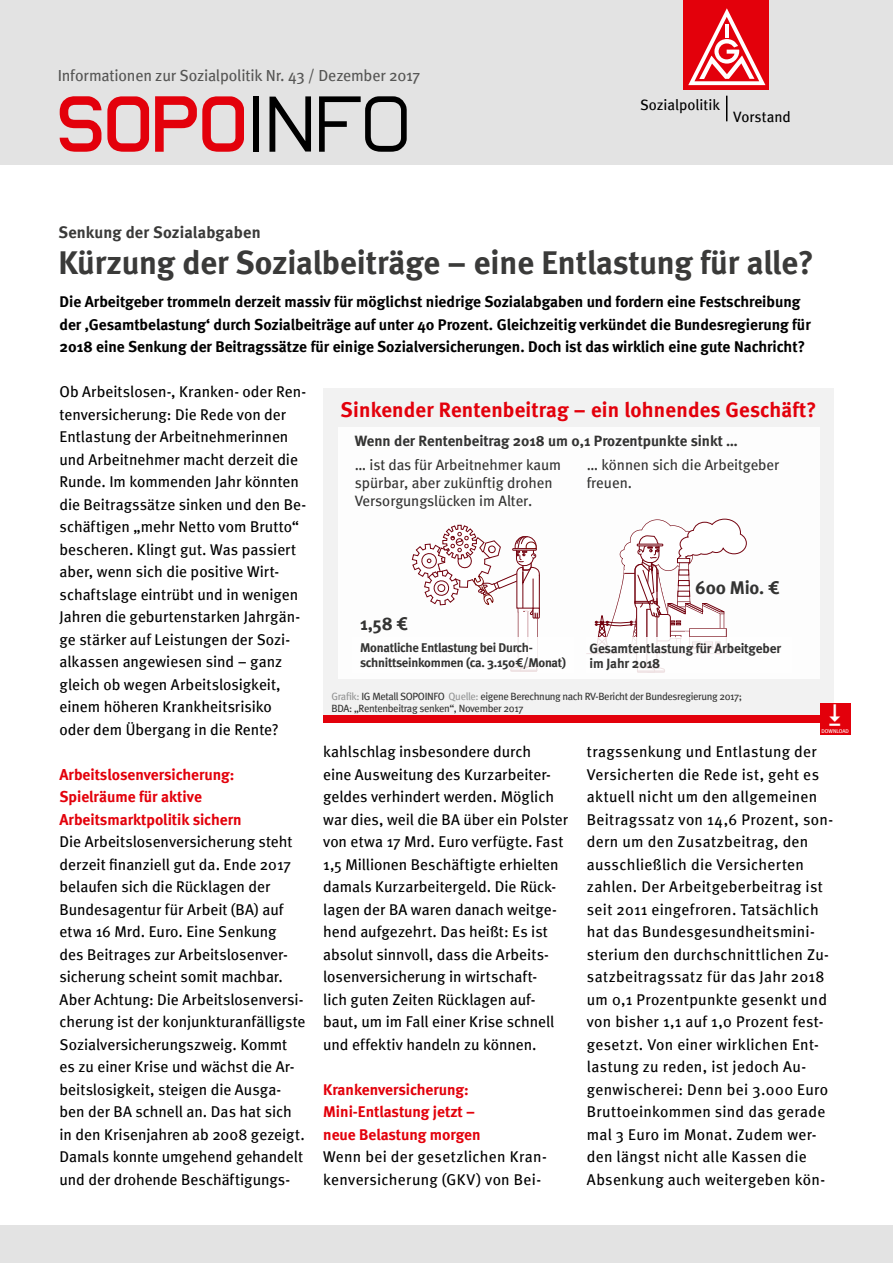
<style>
.page{position:relative;width:893px;height:1263px;background:#fff}
.page>*{position:absolute;margin:0;border:0;box-sizing:border-box;transform-origin:0 0}
.t1{font:79.5px "Lastwaerkbold";color:#e3000b}
.t2{font:700 33px "Meta";color:#3a3a39}
.t3{font:700 21px "Meta";letter-spacing:.01em;color:#e3000b}
.t4{font:700 18.45px "Meta";letter-spacing:-.01em;color:#343433}
.t5{font:700 16.5px "Meta";letter-spacing:.005em;color:#3a3a39}
.t6{font:16.05px "Meta";letter-spacing:-.01em;color:#565655}
.t7{font:15.6px/22.5px "Meta";letter-spacing:.005em;color:#000}
.t8{font:700 15.6px/22.5px "Meta";color:#000}
.t9{font:700 15.6px/22.5px "Meta";color:#e3000b}
.t10{font:15px/18px "Meta";color:#343433}
.t11{font:700 15px "Meta";color:#343433}
.t12{font:15px "Meta";letter-spacing:-.005em;color:#000}
.t13{font:700 13.5px/15px "Meta";letter-spacing:-.01em;color:#343433}
.t14{font:700 12.75px/15px "Meta";letter-spacing:-.02em;color:#343433}
.t15{font:10.5px/12.6px "Meta";letter-spacing:-.03em;color:#343433}
.t16{font:5.55px "Meta";color:#fff}
.s1{font-family:"Lastwaerkregular";color:#000}
.s2{color:#939494}
</style>
<div class="page">
<div style="left:323px;top:388px;width:510px;height:327px;background:#f2f2f2"></div>
<div style="left:338px;top:427px;width:482px;height:252px;background:#fff"></div>
<div style="left:0;top:0;width:893px;height:165px;background:#e3e3e3"></div>
<div style="left:0;top:1226px;width:893px;height:37px;background:#e3e3e3"></div>
<div style="left:684px;top:0;width:85px;height:89px;background:#e3000b"></div>
<svg style="left:688px;top:8px;width:77px;height:77px"></svg>
<svg style="left:726px;top:96px;width:1px;height:25px"></svg>
<div style="left:323px;top:715px;width:510px;height:7px;background:#e3000b"></div>
<div style="left:820px;top:703px;width:30px;height:32px;background:#e3000b"></div>
<svg style="left:412px;top:525px;width:128px;height:112px"></svg>
<svg style="left:594px;top:518px;width:153px;height:119px"></svg>
<div style="left:637px;top:544px;width:26px;height:2px;border:1px solid #740410"></div>
<p class="t6" style="left:58px;top:66px;width:364px">Informationen zur Sozialpolitik Nr. 43 / Dezember 2017</p>
<h1 class="t1" style="left:56px;top:73px;width:356px">SOPO<span class="s1">INFO</span></h1>
<p class="t12" style="left:640px;top:96px;width:81px">Sozialpolitik</p>
<p class="t12" style="left:733px;top:108px;width:59px">Vorstand</p>
<p class="t5" style="left:58px;top:223px;width:204px">Senkung der Sozialabgaben</p>
<h2 class="t2" style="left:58px;top:243px;width:757px">Kürzung der Sozialbeiträge – eine Entlastung für alle?</h2>
<p class="t8" style="left:60px;top:290px;width:753px">Die Arbeitgeber trommeln derzeit massiv für möglichst niedrige Sozialabgaben und fordern eine Festschreibung der ‚Gesamtbelastung‘ durch Sozialbeiträge auf unter 40 Prozent. Gleichzeitig verkündet die Bundesregierung für<br>2018 eine Senkung der Beitragssätze für einige Sozialversicherungen. Doch ist das wirklich eine gute Nachricht?</p>
<p class="t7" style="left:60px;top:380px;width:248px">Ob Arbeitslosen-, Kranken- oder Ren&shy;tenversicherung: Die Rede von der Entlastung der Arbeitnehmerinnen und Arbeitnehmer macht derzeit die Runde. Im kommenden Jahr könnten die Beitragssätze sinken und den Be&shy;schäftigen „mehr Netto vom Brutto“ bescheren. Klingt gut. Was passiert aber, wenn sich die positive Wirt&shy;schaftslage eintrübt und in wenigen Jahren die geburtenstarken Jahrgän&shy;ge stärker auf Leistungen der Sozi&shy;alkassen angewiesen sind – ganz gleich ob wegen Arbeitslosigkeit, einem höheren Krankheitsrisiko<br>oder dem Übergang in die Rente?</p>
<p class="t9" style="left:60px;top:763px;width:184px">Arbeitslosenversicherung:<br>Spielräume für aktive<br>Arbeitsmarktpolitik sichern</p>
<p class="t7" style="left:60px;top:830px;width:247px">Die Arbeitslosenversicherung steht derzeit finanziell gut da. Ende 2017 belaufen sich die Rücklagen der Bundesagentur für Arbeit (BA) auf etwa 16 Mrd. Euro. Eine Senkung<br>des Beitrages zur Arbeitslosenver&shy;sicherung scheint somit machbar.<br>Aber Achtung: Die Arbeitslosenversi&shy;cherung ist der konjunkturanfälligste Sozialversicherungszweig. Kommt es zu einer Krise und wächst die Ar&shy;beitslosigkeit, steigen die Ausga&shy;ben der BA schnell an. Das hat sich in den Krisenjahren ab 2008 gezeigt.<br>Damals konnte umgehend gehandelt und der drohende Beschäftigungs-</p>
<h3 class="t3" style="left:341px;top:397px;width:477px">Sinkender Rentenbeitrag – ein lohnendes Geschäft?</h3>
<p class="t11" style="left:355px;top:432px;width:384px">Wenn der Rentenbeitrag 2018 um 0,1 Prozentpunkte sinkt …</p>
<p class="t10" style="left:355px;top:456px;width:208px">… ist das für Arbeitnehmer kaum spürbar, aber zukünftig drohen<br>Versorgungslücken im Alter.</p>
<p class="t10" style="left:587px;top:456px;width:194px">… können sich die Arbeitgeber freuen.</p>
<p class="t4" style="left:360px;top:612px;width:50px">1,58 €</p>
<p class="t14" style="left:360px;top:640px;width:207px">Monatliche Entlastung bei Durch&shy;schnittseinkommen (ca. 3.150€/Monat)</p>
<p class="t4" style="left:695px;top:576px;width:86px">600 Mio. €</p>
<p class="t13" style="left:589px;top:640px;width:193px">Gesamtentlastung für Arbeitgeber im Jahr 2018</p>
<p class="t15" style="left:331px;top:690px;width:412px"><span class="s2">Grafik:</span> IG Metall SOPOINFO <span class="s2">Quelle:</span> eigene Berechnung nach RV-Bericht der Bundesregierung 2017;<br>BDA: „Rentenbeitrag senken“, November 2017</p>
<p class="t16" style="left:821px;top:728px;width:29px">DOWNLOAD</p>
<p class="t7" style="left:323px;top:740px;width:247px">kahlschlag insbesondere durch<br>eine Ausweitung des Kurzarbeiter&shy;geldes verhindert werden. Möglich war dies, weil die BA über ein Polster von etwa 17 Mrd. Euro verfügte. Fast 1,5 Millionen Beschäftigte erhielten damals Kurzarbeitergeld. Die Rück&shy;lagen der BA waren danach weitge&shy;hend aufgezehrt. Das heißt: Es ist absolut sinnvoll, dass die Arbeits&shy;losenversicherung in wirtschaft-<br>lich guten Zeiten Rücklagen auf&shy;baut, um im Fall einer Krise schnell und effektiv handeln zu können.</p>
<p class="t9" style="left:323px;top:1078px;width:159px">Krankenversicherung:<br>Mini-Entlastung jetzt – neue Belastung morgen</p>
<p class="t7" style="left:323px;top:1145px;width:225px">Wenn bei der gesetzlichen Kran&shy;kenversicherung (GKV) von Bei-</p>
<p class="t7" style="left:587px;top:740px;width:248px">tragssenkung und Entlastung der Versicherten die Rede ist, geht es aktuell nicht um den allgemeinen Beitragssatz von 14,6 Prozent, son&shy;dern um den Zusatzbeitrag, den ausschließlich die Versicherten zahlen. Der Arbeitgeberbeitrag ist seit 2011 eingefroren. Tatsächlich hat das Bundesgesundheitsmini&shy;sterium den durchschnittlichen Zu&shy;satzbeitragssatz für das Jahr 2018 um 0,1 Prozentpunkte gesenkt und von bisher 1,1 auf 1,0 Prozent fest&shy;gesetzt. Von einer wirklichen Ent&shy;lastung zu reden, ist jedoch Au&shy;genwischerei: Denn bei 3.000 Euro Bruttoeinkommen sind das gerade mal 3 Euro im Monat. Zudem wer&shy;den längst nicht alle Kassen die Absenkung auch weitergeben kön-</p>
</div>
